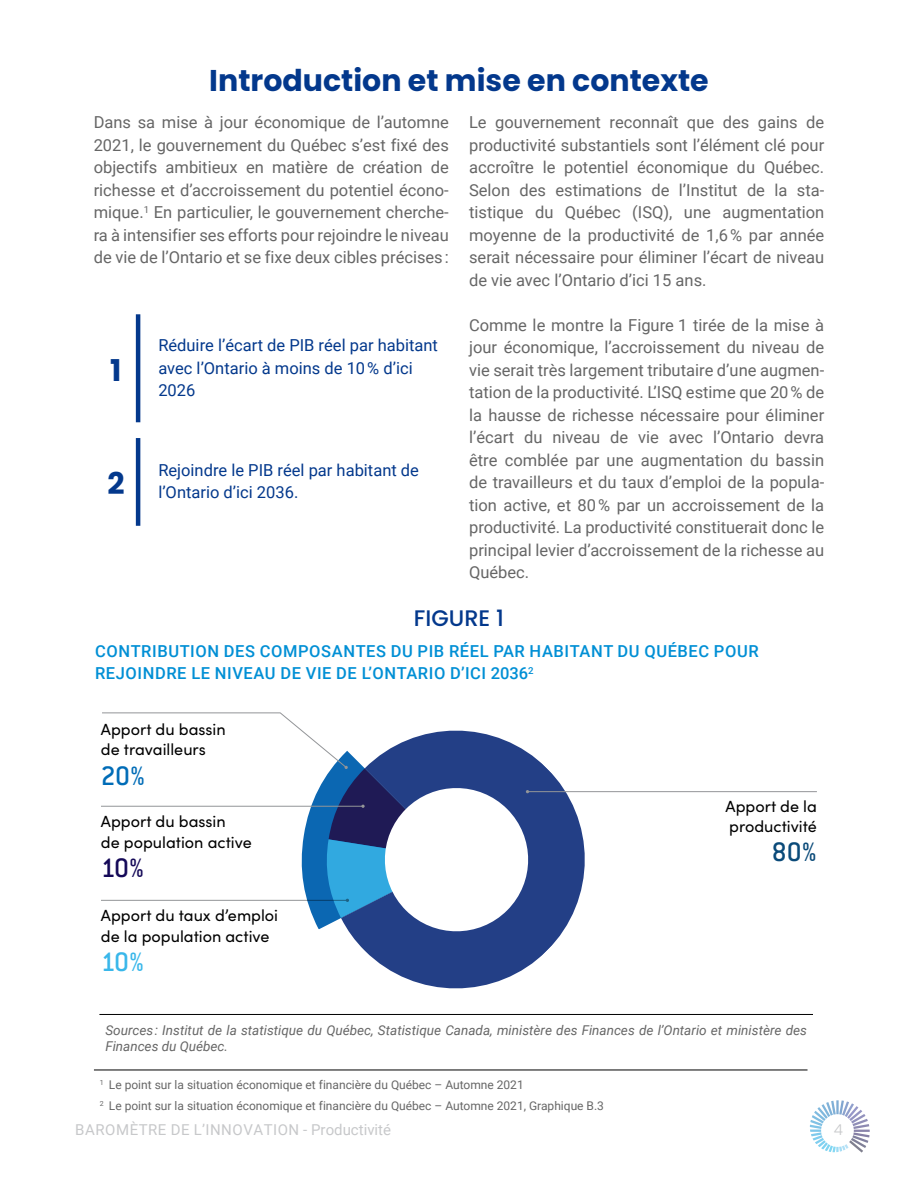
<style>
.page{position:relative;width:918px;height:1188px;background:#fff}
.page>*{position:absolute;margin:0;border:0;box-sizing:border-box;transform-origin:0 0}
.t1{font:700 30px "Poppins";color:#03388c}
.t2{font:500 29.4px "Conduit ITC";color:#0a4a79}
.t3{font:500 29.4px "Conduit ITC";color:#150958}
.t4{font:500 29.4px "Conduit ITC";color:#006cb7}
.t5{font:500 29.4px "Conduit ITC";color:#39b7ea}
.t6{font:500 22.5px "Poppins";color:#03388c}
.t7{font:16.5px/22.5px "Roboto";color:#666;text-align:justify}
.t8{font:16.5px/22.5px "Roboto";color:#03388c}
.t9{font:500 16.5px/22.5px "Roboto";letter-spacing:.035em;color:#008fd5}
.t10{font:16.2px/20.5px "Sofia Pro";color:#000}
.t11{font:15px "Roboto";letter-spacing:.035em;color:#c7c8ca}
.t12{font:300 15px "Poppins";color:#c7c8ca}
.t13{font:italic 13.5px/16.5px "Roboto";color:#666}
.t14{font:12px/21px "Roboto";color:#666}
</style>
<div class="page">
<svg style="left:810px;top:1100px;width:60px;height:53px"></svg>
<hr style="left:136px;top:314px;width:4px;height:108px;background:#03388c">
<hr style="left:136px;top:438px;width:4px;height:88px;background:#03388c">
<svg style="left:353px;top:758px;width:244px;height:231px;fill:#233f86"></svg>
<hr style="left:527px;top:791px;width:290px;height:1px;background:#939598">
<svg style="left:101px;top:712px;width:434px;height:226px"></svg>
<hr style="left:99px;top:1014px;width:714px;height:1px;background:#000">
<hr style="left:94px;top:1070px;width:714px;height:1px;background:#000">
<h1 class="t1" style="left:209px;top:63px;width:501px">Introduction et mise en contexte</h1>
<p class="t7" style="left:94px;top:111px;width:357px">Dans sa mise à jour économique de l’automne 2021, le gouvernement du Québec s’est fixé des objectifs ambitieux en matière de création de richesse et d’accroissement du potentiel écono&shy;mique.<sup>1</sup> En particulier, le gouvernement cherche&shy;ra à intensifier ses efforts pour rejoindre le niveau de vie de l’Ontario et se fixe deux cibles précises :</p>
<h1 class="t1" style="left:110px;top:353px;width:13px">1</h1>
<p class="t8" style="left:158px;top:333px;width:281px">Réduire l’écart de PIB réel par habitant avec l’Ontario à moins de 10 % d’ici<br>2026</p>
<h1 class="t1" style="left:107px;top:466px;width:19px">2</h1>
<p class="t8" style="left:158px;top:458px;width:262px">Rejoindre le PIB réel par habitant de l’Ontario d’ici 2036.</p>
<p class="t7" style="left:469px;top:111px;width:357px">Le gouvernement reconnaît que des gains de productivité substantiels sont l’élément clé pour accroître le potentiel économique du Québec.<br>Selon des estimations de l’Institut de la sta&shy;tistique du Québec (ISQ), une augmentation moyenne de la productivité de 1,6 % par année serait nécessaire pour éliminer l’écart de niveau de vie avec l’Ontario d’ici 15 ans.</p>
<p class="t7" style="left:469px;top:313px;width:357px">Comme le montre la Figure 1 tirée de la mise à jour économique, l’accroissement du niveau de vie serait très largement tributaire d’une augmen&shy;tation de la productivité. L’ISQ estime que 20 % de la hausse de richesse nécessaire pour éliminer l’écart du niveau de vie avec l’Ontario devra être comblée par une augmentation du bassin de travailleurs et du taux d’emploi de la popula&shy;tion active, et 80 % par un accroissement de la productivité. La productivité constituerait donc le principal levier d’accroissement de la richesse au Québec.</p>
<h3 class="t6" style="left:414px;top:605px;width:92px">FIGURE 1</h3>
<p class="t9" style="left:95px;top:639px;width:665px">CONTRIBUTION DES COMPOSANTES DU PIB RÉEL PAR HABITANT DU QUÉBEC POUR<br>REJOINDRE LE NIVEAU DE VIE DE L’ONTARIO D’ICI 2036<sup>2</sup></p>
<p class="t10" style="left:101px;top:718px;width:126px">Apport du bassin de travailleurs</p>
<h2 class="t4" style="left:101px;top:759px;width:46px">20%</h2>
<p class="t10" style="left:101px;top:810px;width:152px">Apport du bassin<br>de population active</p>
<h2 class="t3" style="left:101px;top:851px;width:45px">10%</h2>
<p class="t10" style="left:101px;top:904px;width:179px">Apport du taux d’emploi de la population active</p>
<h2 class="t5" style="left:101px;top:945px;width:45px">10%</h2>
<p class="t10" style="left:726px;top:796px;width:93px;line-height:19px">Apport de la productivité</p>
<h2 class="t2" style="left:772px;top:835px;width:46px">80%</h2>
<p class="t13" style="left:105px;top:1021px;width:703px">Sources : Institut de la statistique du Québec, Statistique Canada, ministère des Finances de l’Ontario et ministère des<br>Finances du Québec.</p>
<p class="t14" style="left:100px;top:1073px;width:506px"><sup>1</sup> Le point sur la situation économique et financière du Québec – Automne 2021<br><sup>2</sup> Le point sur la situation économique et financière du Québec – Automne 2021, Graphique B.3</p>
<p class="t11" style="left:75px;top:1119px;width:317px">BAROMÈTRE DE L’INNOVATION - Productivité</p>
<p class="t12" style="left:834px;top:1121px;width:11px">4</p>
</div>
